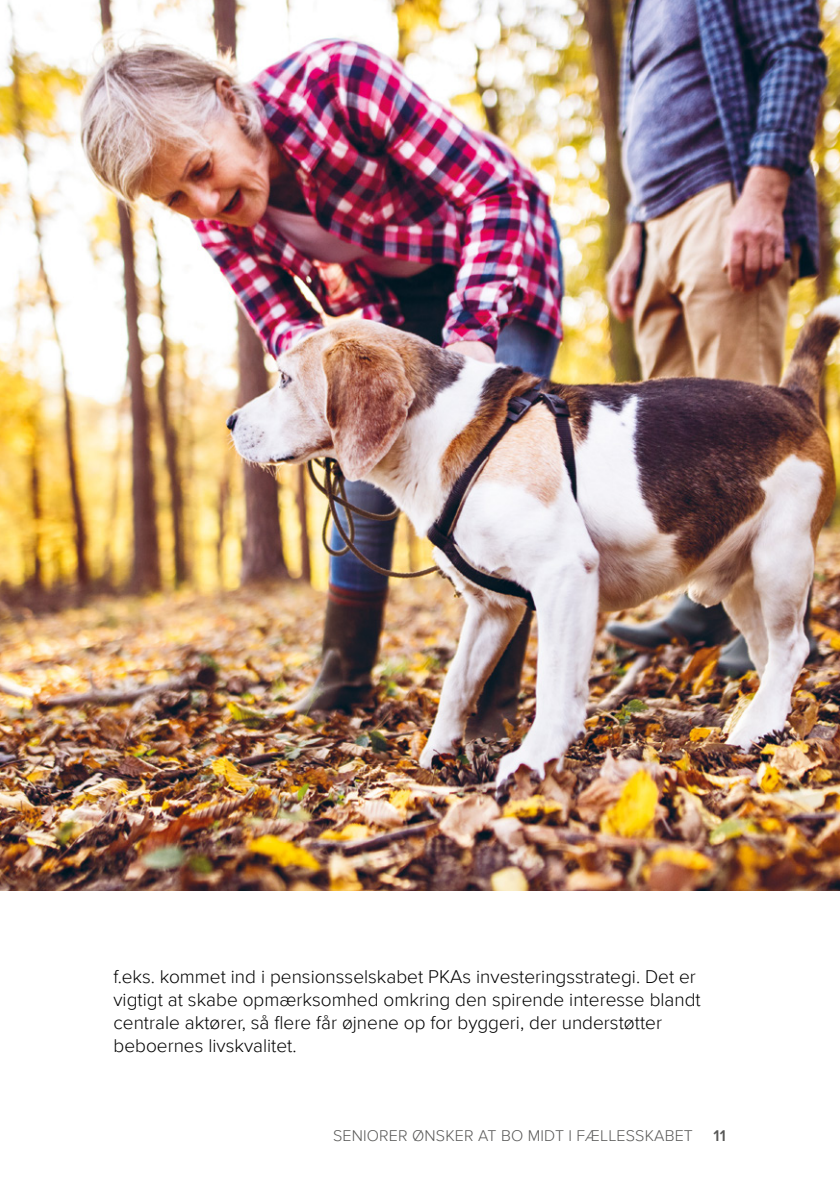
<style>
.page{position:relative;width:840px;height:1191px;background:#fff}
.page>*{position:absolute;margin:0;border:0;box-sizing:border-box;transform-origin:0 0}
._01_Brød{font:300 19px/23px "Proxima Nova";color:#000}
.t1{font:300 16px "Proxima Nova";letter-spacing:.01em;color:#575756}
.t2{font:600 16px "Proxima Nova";color:#575756}
</style>
<div class="page">
<img style="left:0;top:0;width:839px;height:890px">
<p class="_01_Brød" style="left:113px;top:964px;width:588px">f.eks. kommet ind i pensionsselskabet PKAs investeringsstrategi. Det er vigtigt at skabe opmærksomhed omkring den spirende interesse blandt centrale aktører, så flere får øjnene op for byggeri, der understøtter beboernes livskvalitet.</p>
<p class="t1" style="left:333px;top:1124px;width:361px">SENIORER ØNSKER AT BO MIDT I FÆLLESSKABET</p>
<p class="t2" style="left:713px;top:1124px;width:14px">11</p>
</div>
